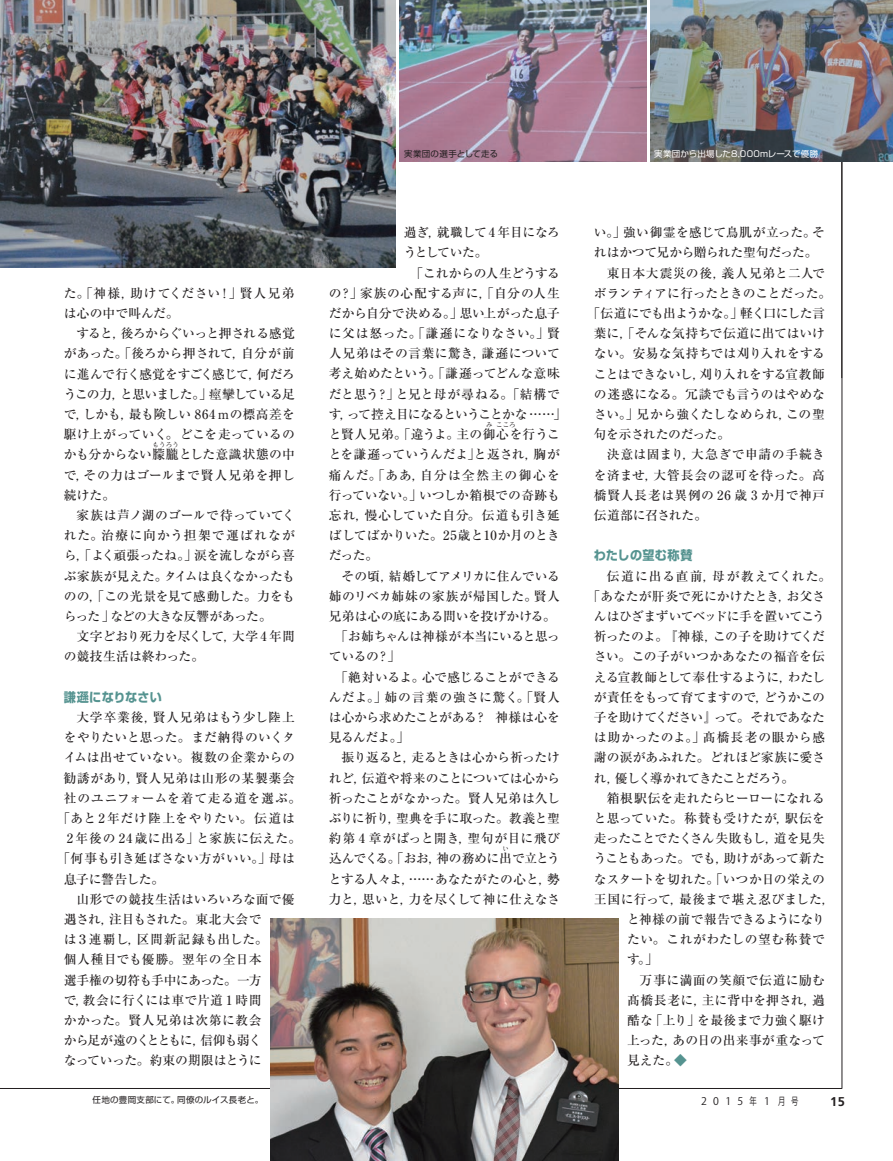
<style>
.page{position:relative;width:893px;height:1161px;background:#fff}
.page>*{position:absolute;margin:0;border:0;box-sizing:border-box;transform-origin:0 0}
.t1{font:500 12.75px/20.2px "Ryumin Pro";letter-spacing:.005em;color:#231f20}
.t2{font:500 12.75px "Ryumin Pro";letter-spacing:-.03em;color:#231f20}
.t3{font:500 12.75px "Ryumin Pro";letter-spacing:.04em;color:#231f20}
.t4{font:500 12.75px "Ryumin Pro";letter-spacing:-.035em;color:#231f20}
.t5{font:500 12.75px "Ryumin Pro";letter-spacing:.035em;color:#231f20}
.t6{font:500 12.75px "Ryumin Pro";letter-spacing:-.025em;color:#231f20}
.t7{font:500 12.75px/20.2px "Ryumin Pro";letter-spacing:.025em;color:#231f20}
.t8{font:500 12.75px "Ryumin Pro";letter-spacing:.05em;color:#231f20}
.t9{font:500 12.75px "Ryumin Pro";letter-spacing:.03em;color:#231f20}
.t10{font:500 12.75px "Ryumin Pro";letter-spacing:.045em;color:#231f20}
.t11{font:500 12.75px "Ryumin Pro";letter-spacing:-.065em;color:#231f20}
.t12{font:500 12.75px "Ryumin Pro";letter-spacing:-.045em;color:#231f20}
.t13{font:500 12.75px "Ryumin Pro";letter-spacing:.055em;color:#231f20}
.t14{font:500 12.75px "Ryumin Pro";letter-spacing:-.015em;color:#231f20}
.t15{font:500 12.75px "Ryumin Pro";letter-spacing:-.06em;color:#231f20}
.t16{font:500 12.75px "Ryumin Pro";letter-spacing:-.055em;color:#231f20}
.t17{font:500 12.75px "Ryumin Pro";letter-spacing:.07em;color:#231f20}
.t18{font:500 12.75px "Ryumin Pro";letter-spacing:-.02em;color:#231f20}
.t19{font:500 12.75px "Ryumin Pro";letter-spacing:.065em;color:#231f20}
.t20{font:500 12.75px "Ryumin Pro";letter-spacing:-.075em;color:#231f20}
.t21{font:500 12.75px "Ryumin Pro";letter-spacing:.085em;color:#231f20}
.t22{font:500 12.75px "Ryumin Pro";letter-spacing:-.07em;color:#231f20}
.t23{font:700 12.75px "Shin Go Pro";letter-spacing:.025em;color:#559390;scale:.95 1}
.t24{font:500 12.75px "Ryumin Pro";letter-spacing:-.04em;color:#231f20}
.t25{font:700 12.75px "Frutigerlds Lat";color:#231f20}
.t26{font:10.5px "Koz Go Pro";letter-spacing:.6em;color:#231f20}
.t27{font:8.55px "Shin Go Pro";letter-spacing:.03em;color:#231f20}
.t28{font:8.55px "Shin Go Pro";letter-spacing:.015em;color:#fff}
.t29{font:500 6.45px "Ryumin Pro";letter-spacing:.025em;color:#231f20}
.s1{color:#559390}
</style>
<div class="page">
<hr style="left:842px;top:51px;width:1px;height:1038px;background:#231f20">
<hr style="left:0;top:1088px;width:842px;height:1px;background:#231f20">
<hr style="left:841px;top:51px;width:1px;height:327px;background:#231f20">
<img style="left:0;top:0;width:395px;height:268px">
<img style="left:270px;top:918px;width:349px;height:243px">
<img style="left:400px;top:0;width:246px;height:162px">
<img style="left:651px;top:0;width:242px;height:162px">
<p class="t1" style="left:64px;top:282px;width:233px">た。「神様，助けてください！」賢人兄弟は心の中で叫んだ。</p>
<p class="t1" style="left:64px;top:322px;width:233px;text-align:justify;text-indent:13px">すると，後ろからぐいっと押される感覚があった。「後ろから押されて，自分が前に進んで行く感覚をすごく感じて，何だろうこの力，と思いました。」痙攣している足で，しかも，最も険しい 864ｍの標高差を駆け上がっていく。どこを走っているのかも分からない朦朧とした意識状態の中</p>
<p class="t29" style="left:153px;top:440px;width:28px">もうろう</p>
<p class="t7" style="left:64px;top:464px;width:233px">で，その力はゴールまで賢人兄弟を押し続けた。</p>
<p class="t1" style="left:64px;top:504px;width:233px;text-align:justify;text-indent:13px">家族は芦ノ湖のゴールで待っていてくれた。治療に向かう担架で運ばれながら，「よく頑張ったね。」涙を流しながら喜ぶ家族が見えた。タイムは良くなかったものの，「この光景を見て感動した。力をもらった」などの大きな反響があった。</p>
<p class="t1" style="left:64px;top:625px;width:233px;text-indent:13px">文字どおり死力を尽くして，大学 4 年間の競技生活は終わった。</p>
<p class="t23" style="left:64px;top:687px;width:105px">謙遜になりなさい</p>
<p class="t3" style="left:77px;top:707px;width:220px">大学卒業後，賢人兄弟はもう少し陸上</p>
<p class="t1" style="left:64px;top:726px;width:233px">をやりたいと思った。まだ納得のいくタ</p>
<p class="t1" style="left:64px;top:746px;width:233px">イムは出せていない。複数の企業からの</p>
<p class="t10" style="left:64px;top:768px;width:233px">勧誘があり，賢人兄弟は山形の某製薬会</p>
<p class="t8" style="left:64px;top:788px;width:239px">社のユニフォームを着て走る道を選ぶ。</p>
<p class="t17" style="left:57px;top:808px;width:239px">「あと2年だけ陸上をやりたい。伝道は</p>
<p class="t5" style="left:67px;top:828px;width:236px">2 年後の 24 歳に出る」と家族に伝えた。</p>
<p class="t1" style="left:57px;top:847px;width:239px">「何事も引き延ばさない方がいい。」母は</p>
<p class="t2" style="left:64px;top:869px;width:102px">息子に警告した。</p>
<p class="t1" style="left:77px;top:888px;width:220px">山形での競技生活はいろいろな面で優</p>
<p class="t1" style="left:64px;top:908px;width:199px">遇され，注目もされた。東北大会で</p>
<p class="t1" style="left:64px;top:928px;width:206px">は３連覇し，区間新記録も出した。</p>
<p class="t3" style="left:64px;top:949px;width:199px">個人種目でも優勝。翌年の全日本</p>
<p class="t2" style="left:64px;top:970px;width:199px">選手権の切符も手中にあった。一方</p>
<p class="t1" style="left:64px;top:989px;width:199px">で，教会に行くには車で片道 1 時間</p>
<p class="t3" style="left:64px;top:1010px;width:199px">かかった。賢人兄弟は次第に教会</p>
<p class="t20" style="left:64px;top:1030px;width:199px">から足が遠のくとともに，信仰も弱く</p>
<p class="t2" style="left:64px;top:1050px;width:199px">なっていった。約束の期限はとうに</p>
<p class="t27" style="left:93px;top:1092px;width:172px">任地の豊岡支部にて。同僚のルイス長老と。</p>
<p class="t27" style="left:404px;top:147px;width:95px">実業団の選手として走る</p>
<p class="t28" style="left:654px;top:147px;width:166px">実業団から出場した8,000mレースで優勝</p>
<p class="t24" style="left:404px;top:222px;width:157px">過ぎ，就職して 4 年目になろ</p>
<p class="t1" style="left:404px;top:241px;width:85px">うとしていた。</p>
<p class="t4" style="left:410px;top:263px;width:151px">「これからの人生どうする</p>
<p class="t8" style="left:329px;top:283px;width:233px">の？」家族の心配する声に，「自分の人生</p>
<p class="t1" style="left:329px;top:302px;width:233px">だから自分で決める。」思い上がった息子</p>
<p class="t3" style="left:329px;top:323px;width:233px">に父は怒った。「謙遜になりなさい。」賢</p>
<p class="t9" style="left:329px;top:343px;width:233px">人兄弟はその言葉に驚き，謙遜について</p>
<p class="t1" style="left:329px;top:363px;width:233px">考え始めたという。「謙遜ってどんな意味</p>
<p class="t1" style="left:329px;top:383px;width:233px">だと思う？」と兄と母が尋ねる。「結構で</p>
<p class="t11" style="left:329px;top:404px;width:239px">す，って控え目になるということかな ……」</p>
<p class="t1" style="left:329px;top:423px;width:233px">と賢人兄弟。「違うよ。主の御心を行うこ</p>
<p class="t29" style="left:486px;top:420px;width:8px">み</p>
<p class="t29" style="left:496px;top:420px;width:21px">こころ</p>
<p class="t1" style="left:329px;top:443px;width:233px;text-align:justify">とを謙遜っていうんだよ」と返され，胸が痛んだ。「ああ，自分は全然主の御心を行っていない。」いつしか箱根での奇跡も忘れ，慢心していた自分。伝道も引き延ばしてばかりいた。25歳と10か月のときだった。</p>
<p class="t2" style="left:342px;top:566px;width:220px">その頃，結婚してアメリカに住んでいる</p>
<p class="t5" style="left:329px;top:586px;width:233px">姉のリベカ姉妹の家族が帰国した。賢人</p>
<p class="t1" style="left:329px;top:605px;width:229px">兄弟は心の底にある問いを投げかける。</p>
<p class="t6" style="left:335px;top:626px;width:226px">「お姉ちゃんは神様が本当にいると思っ</p>
<p class="t1" style="left:329px;top:645px;width:73px">ているの？」</p>
<p class="t18" style="left:335px;top:667px;width:226px">「絶対いるよ。心で感じることができる</p>
<p class="t13" style="left:329px;top:687px;width:233px">んだよ。」姉の言葉の強さに驚く。「賢人</p>
<p class="t1" style="left:329px;top:706px;width:233px">は心から求めたことがある？ 神様は心を</p>
<p class="t1" style="left:329px;top:726px;width:82px">見るんだよ。」</p>
<p class="t4" style="left:342px;top:747px;width:220px">振り返ると，走るときは心から祈ったけ</p>
<p class="t4" style="left:329px;top:768px;width:233px">れど，伝道や将来のことについては心から</p>
<p class="t1" style="left:329px;top:787px;width:233px">祈ったことがなかった。賢人兄弟は久し</p>
<p class="t4" style="left:329px;top:808px;width:233px">ぶりに祈り，聖典を手に取った。教義と聖</p>
<p class="t3" style="left:329px;top:828px;width:233px">約第 4 章がぱっと開き，聖句が目に飛び</p>
<p class="t2" style="left:329px;top:848px;width:233px">込んでくる。「おお，神の務めに出で立とう</p>
<p class="t29" style="left:503px;top:844px;width:8px">い</p>
<p class="t1" style="left:329px;top:868px;width:233px">とする人々よ，……あなたがたの心と，勢力と，思いと，力を尽くして神に仕えなさ</p>
<p class="t1" style="left:594px;top:221px;width:233px">い。」強い御霊を感じて鳥肌が立った。そ</p>
<p class="t2" style="left:594px;top:243px;width:225px">れはかつて兄から贈られた聖句だった。</p>
<p class="t5" style="left:607px;top:263px;width:220px">東日本大震災の後，義人兄弟と二人で</p>
<p class="t14" style="left:594px;top:283px;width:239px">ボランティアに行ったときのことだった。</p>
<p class="t12" style="left:587px;top:303px;width:239px">「伝道にでも出ようかな。」軽く口にした言</p>
<p class="t1" style="left:594px;top:322px;width:233px">葉に，「そんな気持ちで伝道に出てはいけ</p>
<p class="t1" style="left:594px;top:342px;width:233px">ない。安易な気持ちでは刈り入れをする</p>
<p class="t4" style="left:594px;top:364px;width:233px">ことはできないし，刈り入れをする宣教師</p>
<p class="t1" style="left:594px;top:383px;width:233px">の迷惑になる。冗談でも言うのはやめな</p>
<p class="t1" style="left:594px;top:403px;width:233px">さい。」兄から強くたしなめられ，この聖</p>
<p class="t6" style="left:594px;top:424px;width:138px">句を示されたのだった。</p>
<p class="t10" style="left:607px;top:444px;width:220px">決意は固まり，大急ぎで申請の手続き</p>
<p class="t9" style="left:594px;top:465px;width:233px">を済ませ，大管長会の認可を待った。高</p>
<p class="t5" style="left:594px;top:485px;width:233px">橋賢人長老は異例の 26 歳 3 か月で神戸</p>
<p class="t1" style="left:594px;top:504px;width:115px">伝道部に召された。</p>
<p class="t23" style="left:594px;top:545px;width:105px">わたしの望む称賛</p>
<p class="t21" style="left:607px;top:566px;width:226px">伝道に出る直前，母が教えてくれた。</p>
<p class="t1" style="left:587px;top:585px;width:239px">「あなたが肝炎で死にかけたとき，お父さ</p>
<p class="t2" style="left:594px;top:606px;width:233px">んはひざまずいてベッドに手を置いてこう</p>
<p class="t1" style="left:594px;top:625px;width:233px">祈ったのよ。『神様，この子を助けてくだ</p>
<p class="t1" style="left:594px;top:645px;width:233px">さい。この子がいつかあなたの福音を伝</p>
<p class="t15" style="left:594px;top:667px;width:233px">える宣教師として奉仕するように，わたし</p>
<p class="t6" style="left:594px;top:687px;width:233px">が責任をもって育てますので，どうかこの</p>
<p class="t4" style="left:594px;top:707px;width:233px">子を助けてください』って。それであなた</p>
<p class="t19" style="left:594px;top:727px;width:233px">は助かったのよ。」髙橋長老の眼から感</p>
<p class="t1" style="left:594px;top:746px;width:233px">謝の涙があふれた。どれほど家族に愛さ</p>
<p class="t22" style="left:594px;top:768px;width:202px">れ，優しく導かれてきたことだろう。</p>
<p class="t1" style="left:607px;top:787px;width:220px">箱根駅伝を走れたらヒーローになれる</p>
<p class="t5" style="left:594px;top:808px;width:233px">と思っていた。称賛も受けたが，駅伝を</p>
<p class="t16" style="left:594px;top:828px;width:233px">走ったことでたくさん失敗もし，道を見失</p>
<p class="t2" style="left:594px;top:848px;width:233px">うこともあった。でも，助けがあって新た</p>
<p class="t1" style="left:594px;top:868px;width:233px">なスタートを切れた。「いつか日の栄えの</p>
<p class="t7" style="left:594px;top:888px;width:242px">王国に行って，最後まで堪え忍びました，</p>
<p class="t6" style="left:627px;top:909px;width:199px">と神様の前で報告できるようになり</p>
<p class="t3" style="left:627px;top:929px;width:199px">たい。これがわたしの望む称賛で</p>
<p class="t1" style="left:627px;top:948px;width:32px">す。」</p>
<p class="t3" style="left:640px;top:970px;width:186px">万事に満面の笑顔で伝道に励む</p>
<p class="t1" style="left:627px;top:989px;width:199px">髙橋長老に，主に背中を押され，過</p>
<p class="t1" style="left:627px;top:1009px;width:199px">酷な「上り」を最後まで力強く駆け</p>
<p class="t1" style="left:627px;top:1029px;width:199px">上った，あの日の出来事が重なって</p>
<p class="t1" style="left:627px;top:1049px;width:61px">見えた。<span class="s1">◆</span></p>
<p class="t26" style="left:701px;top:1094px;width:99px">2015年 1 月号</p>
<p class="t25" style="left:830px;top:1091px;width:16px">15</p>
</div>
